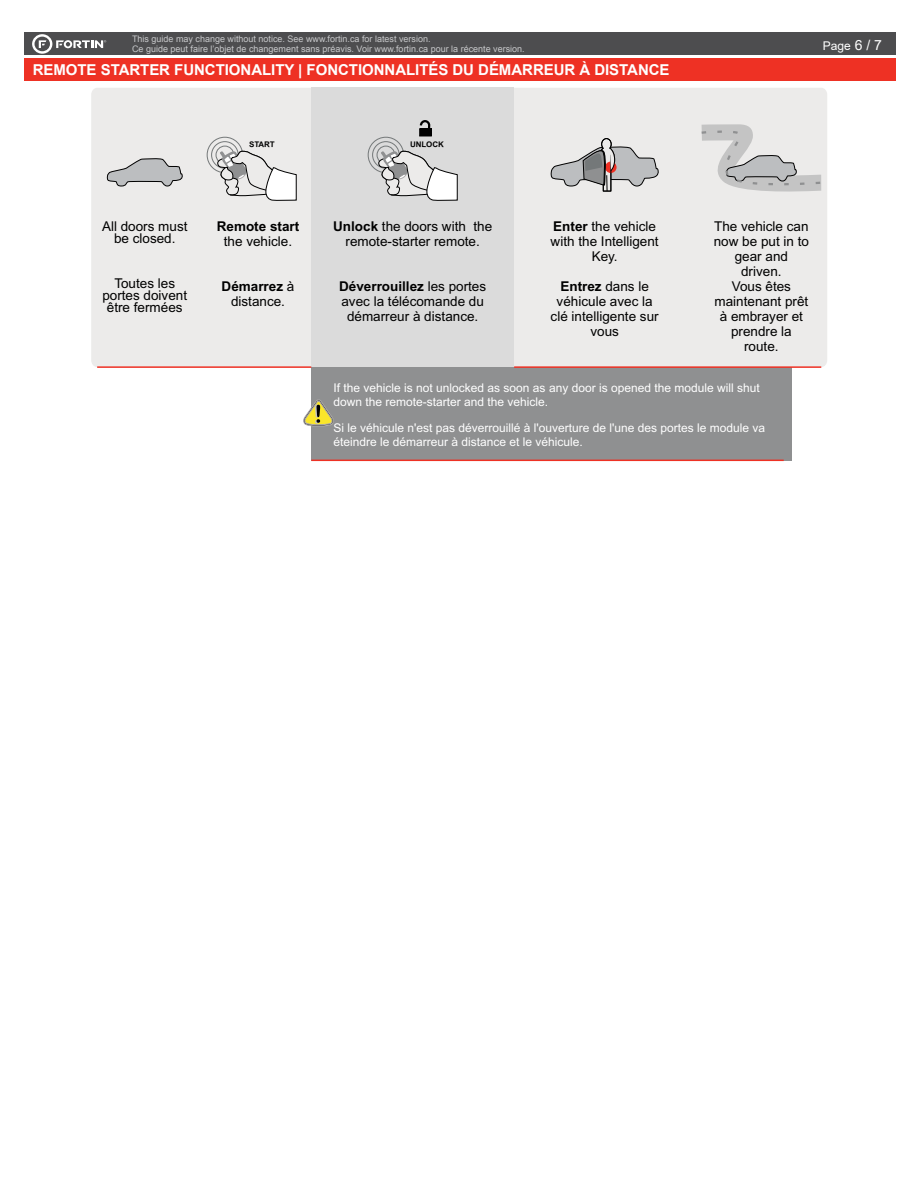
<style>
.page{position:relative;width:918px;height:1188px;background:#fff}
.page>*{position:absolute;margin:0;border:0;box-sizing:border-box;transform-origin:0 0}
.t1{font:700 15px "Arial";color:#fff}
.t2{font:700 15px "Arial";letter-spacing:-.005em;color:#fff}
.t3{font:15px "Arial";letter-spacing:-.01em;color:#fff}
.t4{font:13.65px "Arial";color:#fff}
.t5{font:13.5px/15.1px "Arial";color:#000;text-align:center}
.t6{font:700 13.5px "Arial";color:#000}
.t7{font:12px/13.4px "Arial";color:#fff}
.t8{font:9px/9.8px "Arial";color:#c7c8ca}
.t9{font:9px/9.4px "Arial";color:#d1d3d4}
.t10{font:700 7.8px "Arial";color:#000}
.s1{font-size:13.95px}
.s2{font-weight:700}
</style>
<div class="page">
<div style="left:91px;top:88px;width:736px;height:279px;background:#ecebea"></div>
<div style="left:311px;top:88px;width:203px;height:279px;background:#dbdbdb"></div>
<div style="left:216px;top:146px;width:18px;height:18px;border:1px solid #747879;border-radius:50%"></div>
<div style="left:207px;top:137px;width:36px;height:36px;border:1px solid #747879;border-radius:50%"></div>
<div style="left:211px;top:141px;width:28px;height:28px;border:1px solid #747879;border-radius:50%"></div>
<svg style="left:217px;top:150px;width:80px;height:52px"></svg>
<svg style="left:106px;top:158px;width:77px;height:29px;background:#bebfc0"></svg>
<div style="left:377px;top:146px;width:18px;height:18px;border:1px solid #747879;border-radius:50%"></div>
<div style="left:368px;top:137px;width:36px;height:36px;border:1px solid #747879;border-radius:50%"></div>
<div style="left:372px;top:141px;width:28px;height:28px;border:1px solid #747879;border-radius:50%"></div>
<svg style="left:378px;top:150px;width:80px;height:51px"></svg>
<div style="left:420px;top:129px;width:11px;height:7px;background:#000"></div>
<div style="left:419px;top:128px;width:13px;height:8px;border:1px solid #000"></div>
<svg style="left:419px;top:120px;width:12px;height:13px"></svg>
<svg style="left:550px;top:138px;width:110px;height:54px;background:#c1bfbf"></svg>
<svg style="left:699px;top:124px;width:124px;height:70px;background:#d4d4d4"></svg>
<div style="left:311px;top:367px;width:481px;height:93px;background:#8f9091"></div>
<svg style="left:304px;top:400px;width:29px;height:26px"></svg>
<hr style="left:311px;top:460px;width:473px;height:1px;background:#ee3124">
<hr style="left:97px;top:366px;width:214px;height:2px;background:#ee3124">
<hr style="left:514px;top:366px;width:307px;height:2px;background:#ee3124">
<div style="left:24px;top:33px;width:872px;height:22px;background:#4d4d4f"></div>
<div style="left:24px;top:58px;width:872px;height:23px;background:#ee3124"></div>
<svg style="left:32px;top:34px;width:74px;height:20px"></svg>
<p class="t9" style="left:145px;top:33px;width:370px">This Guide may change without notice. www.ifar.ca for latest version.<br>Ce Guide peut faire l'objet de changement sans préavis. www.ifar.ca pour la récente version.</p>
<p class="t4" style="left:806px;top:32px;width:64px">Page 6 / 7</p>
<p class="t1" style="left:34px;top:56px;width:642px">REMOTE STARTER FUNCTIONNALITY | FONCTIONNALITÉ DU DÉMARREUR À DISTANCE</p>
<p class="t8" style="left:132px;top:34px;width:394px">This guide may change without notice. See www.fortin.ca for latest version.<br>Ce guide peut faire l’objet de changement sans préavis. Voir www.fortin.ca pour la récente version.</p>
<p class="t2" style="left:33px;top:59px;width:638px">REMOTE STARTER FUNCTIONALITY | FONCTIONNALITÉS DU DÉMARREUR À DISTANCE</p>
<p class="t7" style="left:823px;top:39px;width:61px">Page <span class="s1">6 / 7</span></p>
<p class="t3" style="left:32px;top:50px;width:191px"><span class="s2">KIA RIO -</span> PUSH-TO-START</p>
<p class="t5" style="left:102px;top:221px;width:87px;line-height:12px">All doors must be closed.</p>
<p class="t5" style="left:102px;top:279px;width:86px;line-height:12px">Toutes les portes doivent être fermées</p>
<p class="t10" style="left:249px;top:139px;width:27px;rotate:1deg">START</p>
<p class="t6" style="left:217px;top:217px;width:84px">Remote start</p>
<p class="t5" style="left:224px;top:235px;width:70px">the vehicle.</p>
<p class="t5" style="left:222px;top:280px;width:74px"><span class="s2">Démarrez</span> à distance.</p>
<p class="t10" style="left:410px;top:139px;width:33px;rotate:1deg">UNLOCK</p>
<p class="t5" style="left:714px;top:220px;width:97px">The vehicle can now be put in to gear and driven.<br>Vous êtes maintenant prêt à embrayer et prendre la route.</p>
<p class="t7" style="left:334px;top:383px;width:428px">If the vehicle is not unlocked as soon as any door is opened the module will shut down the remote-starter and the vehicle.</p>
<p class="t7" style="left:334px;top:423px;width:433px">Si le véhicule n'est pas déverrouillé à l'ouverture de l'une des portes le module va éteindre le démarreur à distance et le véhicule.</p>
<p class="t5" style="left:333px;top:220px;width:161px"><span class="s2">Unlock</span> the doors with the remote-starter remote.</p>
<p class="t5" style="left:339px;top:280px;width:149px"><span class="s2">Déverrouillez</span> les portes avec la télécomande du démarreur à distance.</p>
<p class="t5" style="left:551px;top:220px;width:110px"><span class="s2">Enter</span> the vehicle with the Intelligent<br>Key.</p>
<p class="t5" style="left:551px;top:280px;width:110px"><span class="s2">Entrez</span> dans le véhicule avec la clé intelligente sur vous</p>
</div>
